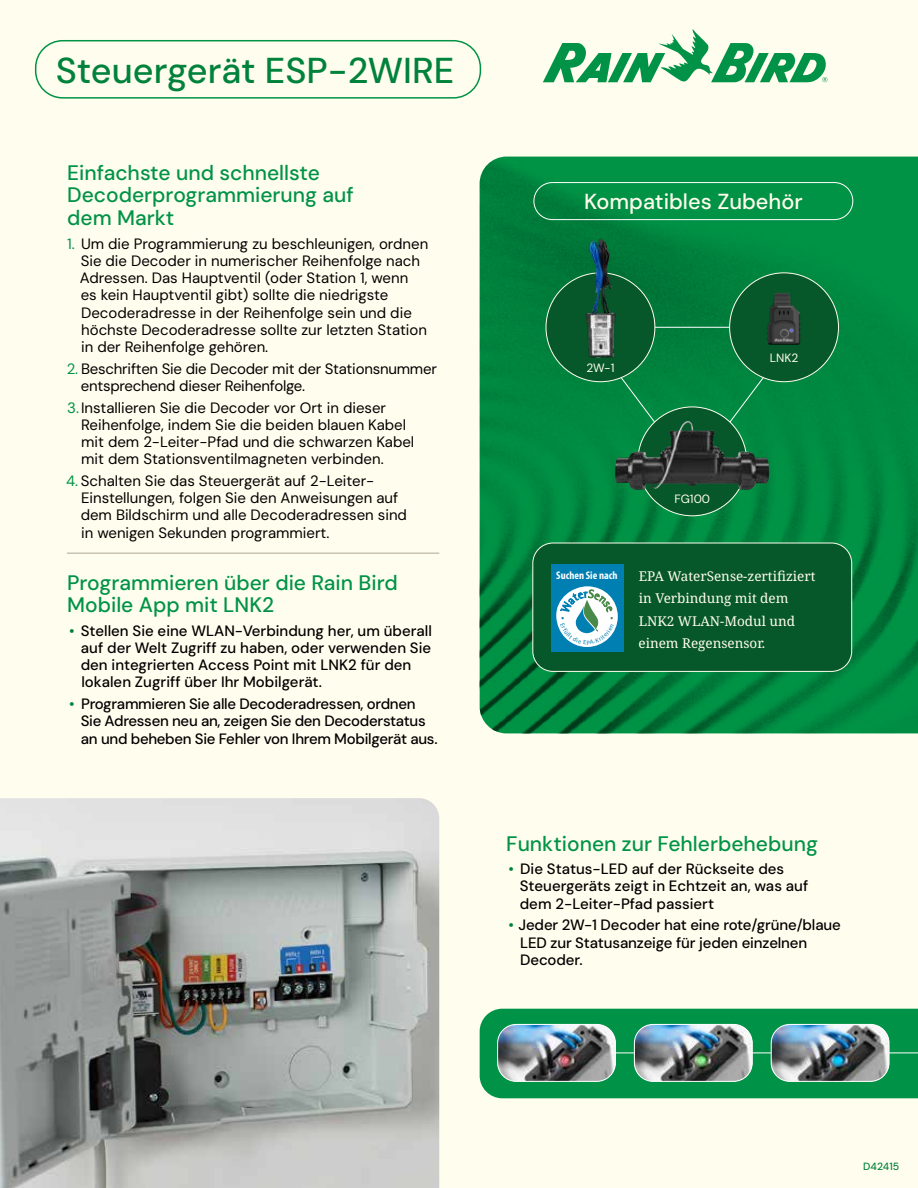
<style>
.page{position:relative;width:918px;height:1188px;background:#fffeee}
.page>*{position:absolute;margin:0;border:0;box-sizing:border-box;transform-origin:0 0}
.t1{font:500 36px "DM Sans";color:#00823c}
.t2{font:500 21.75px "DM Sans";color:#fffdec}
.t3{font:500 21px/22.5px "DM Sans";color:#009347}
.t4{font:15px/17.2px "DM Sans";color:#000}
.t5{font:500 15px/17.2px "DM Sans";letter-spacing:-.01em;color:#000}
.t6{font:13.5px/22.5px "Noto Serif";color:#fffdec}
.t7{font:12px "DM Sans";color:#fffdec}
.t8{font:700 condensed 11.1px "Myriad Pro";color:#fff}
.t9{font:500 10.5px "DM Sans";color:#00823c}
.s1{color:#009347}
.s2{color:#00823c}
</style>
<div class="page">
<img style="left:0;top:798px;width:439px;height:390px">
<div style="left:480px;top:1009px;width:438px;height:89px;background:#009347"></div>
<svg style="left:543px;top:29px;width:285px;height:54px;background:#9dd4ad"></svg>
<div style="left:35px;top:40px;width:446px;height:59px;border:2px solid #009346;border-radius:27px"></div>
<img style="left:480px;top:157px;width:438px;height:576px">
<hr style="left:67px;top:553px;width:372px;height:1px;background:#aea793">
<hr style="left:539px;top:1053px;width:379px;height:1px;background:#fff">
<img style="left:498px;top:1024px;width:117px;height:57px">
<div style="left:497px;top:1024px;width:119px;height:58px;border:1px solid #fff;border-radius:19px"></div>
<img style="left:771px;top:1024px;width:118px;height:57px">
<div style="left:771px;top:1024px;width:118px;height:58px;border:1px solid #fff;border-radius:19px"></div>
<img style="left:634px;top:1024px;width:118px;height:57px">
<div style="left:634px;top:1024px;width:119px;height:58px;border:1px solid #fff;border-radius:19px"></div>
<div style="left:533px;top:543px;width:319px;height:128px;background:#06572a;border-radius:20px"></div>
<div style="left:532px;top:543px;width:320px;height:129px;border:1px solid #fffdec;border-radius:20px"></div>
<div style="left:551px;top:564px;width:72px;height:87px;background:#007fb2"></div>
<div style="left:605px;top:356px;width:78px;height:104px;background:#008740"></div>
<div style="left:701px;top:356px;width:79px;height:104px;background:#008840"></div>
<hr style="left:637px;top:327px;width:110px;height:1px;background:#fff">
<div style="left:534px;top:182px;width:319px;height:38px;border:1px solid #fff;border-radius:19px"></div>
<div style="left:638px;top:407px;width:109px;height:109px;background:#06572a;border-radius:50%"></div>
<img style="left:615px;top:421px;width:154px;height:69px">
<div style="left:546px;top:273px;width:109px;height:109px;background:#06572a;border-radius:50%"></div>
<img style="left:580px;top:237px;width:41px;height:121px">
<div style="left:730px;top:273px;width:109px;height:109px;background:#06572a;border-radius:50%"></div>
<img style="left:767px;top:293px;width:34px;height:52px">
<svg style="left:556px;top:586px;width:62px;height:61px"></svg>
<h1 class="t1" style="left:56px;top:49px;width:400px">Steuergerät ESP-2WIRE</h1>
<h3 class="t3" style="left:67px;top:161px;width:288px">Einfachste und schnellste<br>Decoderprogrammierung auf dem Markt</h3>
<p class="t4" style="left:80px;top:235px;width:350px;text-indent:-13px"><span class="s1">1.</span> Um die Programmierung zu beschleunigen, ordnen Sie die Decoder in numerischer Reihenfolge nach Adressen. Das Hauptventil (oder Station 1, wenn<br>es kein Hauptventil gibt) sollte die niedrigste Decoderadresse in der Reihenfolge sein und die höchste Decoderadresse sollte zur letzten Station in der Reihenfolge gehören.</p>
<p class="t4" style="left:81px;top:360px;width:358px;text-indent:-14px"><span class="s1">2.</span> Beschriften Sie die Decoder mit der Stationsnummer entsprechend dieser Reihenfolge.</p>
<p class="t4" style="left:81px;top:399px;width:335px;text-indent:-14px"><span class="s1">3.</span> Installieren Sie die Decoder vor Ort in dieser Reihenfolge, indem Sie die beiden blauen Kabel mit dem 2-Leiter-Pfad und die schwarzen Kabel mit dem Stationsventilmagneten verbinden.</p>
<p class="t4" style="left:81px;top:472px;width:328px;text-indent:-15px"><span class="s1">4.</span> Schalten Sie das Steuergerät auf 2-Leiter-Einstellungen, folgen Sie den Anweisungen auf dem Bildschirm und alle Decoderadressen sind in wenigen Sekunden programmiert.</p>
<h3 class="t3" style="left:67px;top:571px;width:332px">Programmieren über die Rain Bird<br>Mobile App mit LNK2</h3>
<p class="t5" style="left:81px;top:622px;width:353px;text-indent:-11px"><span class="s2">•</span> Stellen Sie eine WLAN-Verbindung her, um überall auf der Welt Zugriff zu haben, oder verwenden Sie den integrierten Access Point mit LNK2 für den lokalen Zugriff über Ihr Mobilgerät.</p>
<p class="t5" style="left:81px;top:695px;width:358px;text-indent:-12px"><span class="s2">•</span> Programmieren Sie alle Decoderadressen, ordnen<br>Sie Adressen neu an, zeigen Sie den Decoderstatus an und beheben Sie Fehler von Ihrem Mobilgerät aus.</p>
<h2 class="t2" style="left:584px;top:188px;width:220px">Kompatibles Zubehör</h2>
<p class="t7" style="left:586px;top:360px;width:29px">2W-1</p>
<p class="t7" style="left:770px;top:350px;width:30px">LNK2</p>
<p class="t7" style="left:674px;top:492px;width:37px">FG100</p>
<p class="t8" style="left:556px;top:569px;width:63px">Suchen Sie nach</p>
<p class="t6" style="left:638px;top:565px;width:179px">EPA WaterSense-zertifiziert in Verbindung mit dem<br>LNK2 WLAN-Modul und einem Regensensor.</p>
<h3 class="t3" style="left:506px;top:832px;width:313px">Funktionen zur Fehlerbehebung</h3>
<p class="t5" style="left:520px;top:860px;width:290px;text-indent:-11px"><span class="s2">•</span> Die Status-LED auf der Rückseite des<br>Steuergeräts zeigt in Echtzeit an, was auf dem 2-Leiter-Pfad passiert</p>
<p class="t5" style="left:520px;top:916px;width:322px;text-indent:-12px"><span class="s2">•</span> Jeder 2W-1 Decoder hat eine rote/grüne/blaue<br>LED zur Statusanzeige für jeden einzelnen<br>Decoder.</p>
<p class="t9" style="left:863px;top:1160px;width:38px">D42415</p>
</div>
